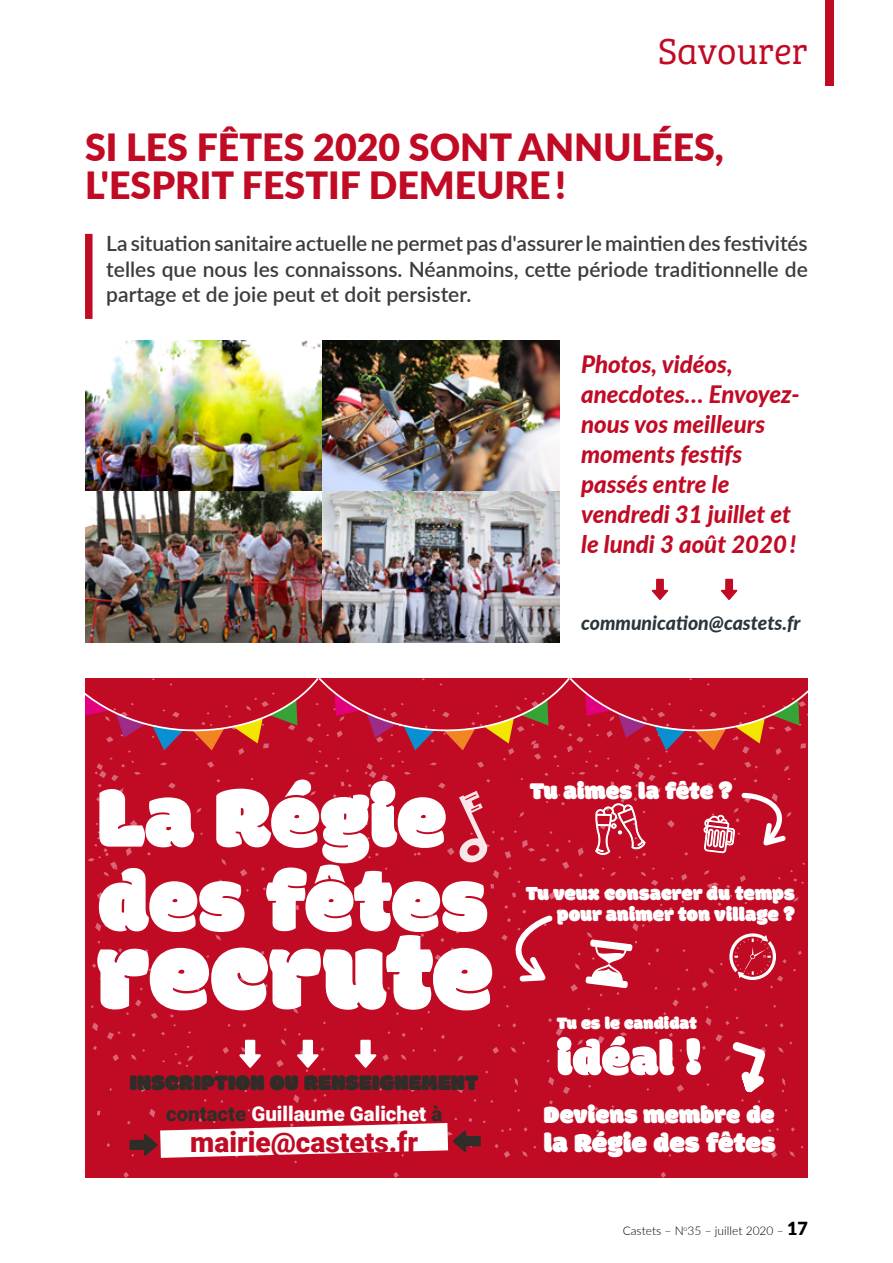
<style>
.page{position:relative;width:893px;height:1263px;background:#fff}
.page>*{position:absolute;margin:0;border:0;box-sizing:border-box;transform-origin:0 0}
.t1{font:111.15px "Modak";letter-spacing:-.005em;color:#fff}
.t2{font:90.15px/84px "Modak";color:#fff}
.t3{font:52.05px "Modak";color:#fff}
.t4{font:900 37.5px/37.5px "Lato";color:#c10b25}
.t5{font:37.5px "Bree Serif Lt";color:#c10b25}
.t6{font:28.2px "Modak";color:#fff}
.t7{font:900 28.05px "Roboto";color:#c10b25}
.t8{font:25.5px "Modak";letter-spacing:.005em;color:#fff}
.t9{font:24.9px "Modak";color:#fff}
.t10{font:italic 800 24px/30px "Lato";color:#c10b25}
.t11{font:22.95px "Modak";letter-spacing:.005em;color:#302d28}
.t12{font:600 21px/25.5px "Lato";color:#3c3c3b;text-align:justify}
.t13{font:20.7px/20.7px "Modak";letter-spacing:.005em;color:#fff;text-align:right}
.t14{font:900 20.4px "Roboto";color:#fff}
.t15{font:italic 800 19.5px "Lato";color:#2a363b}
.t16{font:18px "Modak";color:#fff}
.t17{font:300 12px "Lato";color:#000}
.s1{color:#302d28}
.s2{font-weight:900;font-size:18px}
</style>
<div class="page">
<div style="left:85px;top:234px;width:8px;height:85px;background:#c10b25"></div>
<div style="left:85px;top:678px;width:723px;height:500px;background:#c10b25"></div>
<svg style="left:123px;top:1172px;width:6px;height:6px"></svg>
<svg style="left:393px;top:1172px;width:6px;height:6px"></svg>
<svg style="left:661px;top:1172px;width:5px;height:6px"></svg>
<svg style="left:85px;top:678px;width:723px;height:485px"></svg>
<img style="left:85px;top:340px;width:475px;height:303px">
<svg style="left:652px;top:579px;width:16px;height:21px"></svg>
<svg style="left:721px;top:579px;width:16px;height:21px"></svg>
<div style="left:825px;top:0;width:8px;height:85px;background:#c10b25"></div>
<h3 class="t5" style="left:658px;top:24px;width:152px">Savourer</h3>
<h3 class="t4" style="left:85px;top:127px;width:640px">SI LES FÊTES 2020 SONT ANNULÉES,<br>L'ESPRIT FESTIF DEMEURE !</h3>
<p class="t12" style="left:106px;top:230px;width:703px">La situation sanitaire actuelle ne permet pas d'assurer le maintien des festivités telles que nous les connaissons. Néanmoins, cette période traditionnelle de partage et de joie peut et doit persister.</p>
<p class="t10" style="left:581px;top:348px;width:220px">Photos, vidéos, anecdotes… Envoyez&shy;nous vos meilleurs moments festifs passés entre le vendredi 31 juillet et le lundi 3 août 2020 !</p>
<p class="t15" style="left:581px;top:608px;width:221px">communication@castets.fr</p>
<h2 class="t2" style="left:98px;top:773px;width:391px">La Régie des fêtes</h2>
<h1 class="t1" style="left:98px;top:905px;width:397px">recrute</h1>
<p class="t11" style="left:130px;top:1069px;width:350px">INSCRIPTION OU RENSEIGNEMENT</p>
<p class="t14" style="left:166px;top:1099px;width:278px"><span class="s1">contacte</span> Guillaume Galichet <span class="s1">à</span></p>
<h3 class="t7" style="left:190px;top:1122px;width:229px">mairie@castets.fr</h3>
<p class="t9" style="left:530px;top:776px;width:204px">Tu aimes la fête ?</p>
<p class="t13" style="left:526px;top:882px;width:271px">Tu veux consacrer du temps pour animer ton village ?</p>
<p class="t16" style="left:557px;top:1012px;width:142px">Tu es le candidat</p>
<h3 class="t3" style="left:557px;top:1026px;width:146px">idéal !</h3>
<p class="t8" style="left:544px;top:1100px;width:232px">Deviens membre de</p>
<h3 class="t6" style="left:544px;top:1126px;width:233px">la Régie des fêtes</h3>
<p class="t17" style="left:623px;top:1222px;width:187px">Castets – N<sup>o</sup>35 – juillet 2020 – <span class="s2">17</span></p>
</div>
